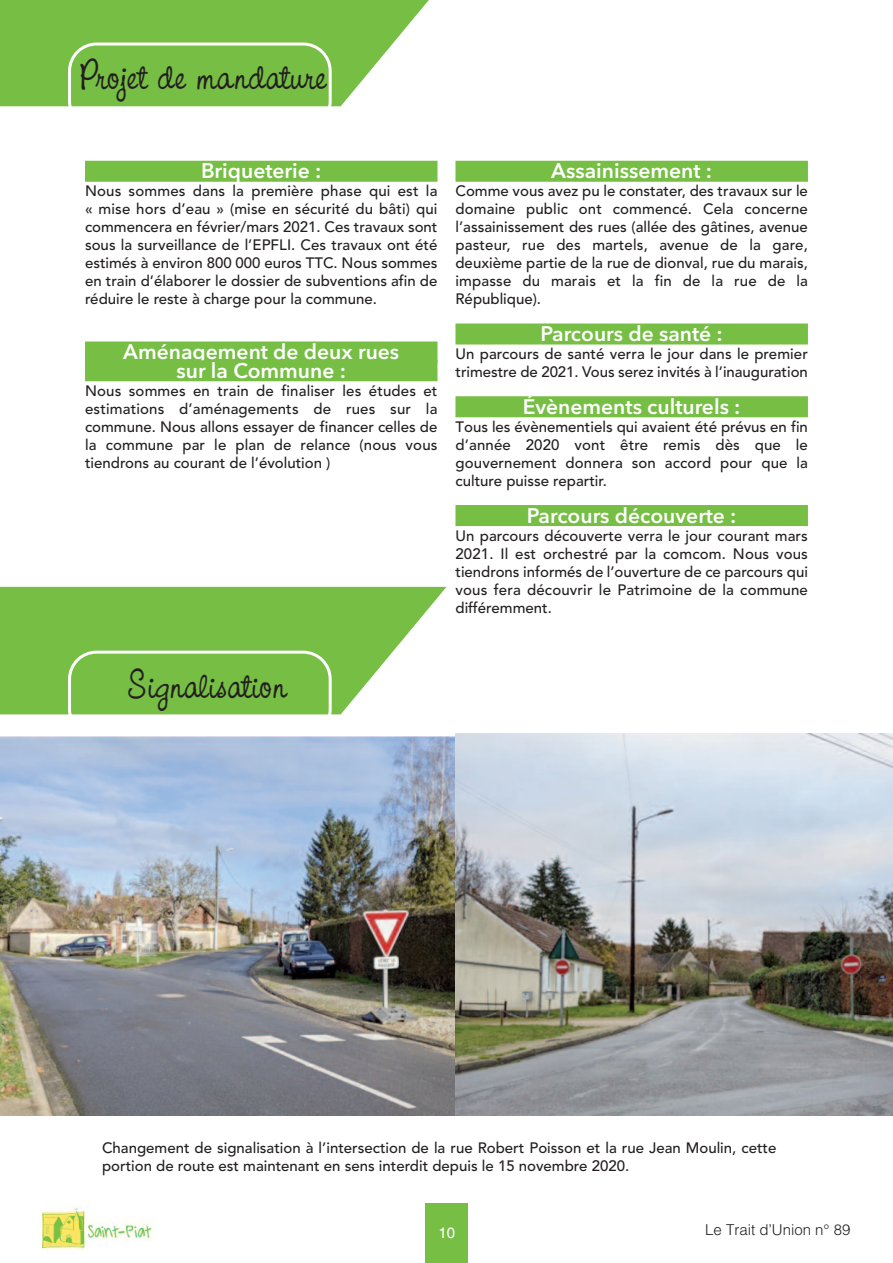
<style>
.page{position:relative;width:893px;height:1263px;background:#fff}
.page>*{position:absolute;margin:0;border:0;box-sizing:border-box;transform-origin:0 0}
.t1{font:42px "CAC Pinafore";color:#231f20}
.t2{font:600 21px/18.8px "Avenir Next";color:#fff;text-align:center}
.t3{font:500 15px/18px "Avenir";color:#231f20;text-align:justify}
.t4{font:300 15px "Helvetica";color:#231f20}
.t5{font:15px "Helvetica";color:#fff}
</style>
<div class="page">
<img style="left:43px;top:1207px;width:111px;height:43px">
<svg style="left:0;top:0;width:429px;height:106px;fill:#76be44"></svg>
<svg style="left:68px;top:43px;width:264px;height:64px;background:#7fc250"></svg>
<div style="left:425px;top:1203px;width:43px;height:60px;background:#76be44"></div>
<div style="left:85px;top:161px;width:352px;height:21px;background:#76be44"></div>
<div style="left:85px;top:341px;width:352px;height:21px;background:#76be44"></div>
<div style="left:85px;top:360px;width:352px;height:21px;background:#76be44"></div>
<div style="left:455px;top:161px;width:353px;height:21px;background:#76be44"></div>
<div style="left:455px;top:323px;width:353px;height:21px;background:#76be44"></div>
<div style="left:455px;top:396px;width:353px;height:21px;background:#76be44"></div>
<div style="left:455px;top:505px;width:353px;height:21px;background:#76be44"></div>
<svg style="left:0;top:587px;width:446px;height:127px;fill:#76be44"></svg>
<svg style="left:68px;top:651px;width:264px;height:64px;background:#7fc250"></svg>
<img style="left:0;top:737px;width:455px;height:378px">
<img style="left:455px;top:734px;width:438px;height:381px">
<h1 class="t1" style="left:79px;top:50px;width:249px">Projet de mandature</h1>
<h2 class="t2" style="left:201px;top:161px;width:122px">Briqueterie :</h2>
<p class="t3" style="left:85px;top:181px;width:354px">Nous sommes dans la première phase qui est la « mise hors d’eau » (mise en sécurité du bâti) qui commencera en février/mars 2021. Ces travaux sont sous la surveillance de l’EPFLI. Ces travaux ont été estimés à environ 800 000 euros TTC. Nous sommes en train d’élaborer le dossier de subventions afin de réduire le reste à charge pour la commune.</p>
<h2 class="t2" style="left:123px;top:342px;width:278px">Aménagement de deux rues sur la Commune :</h2>
<p class="t3" style="left:85px;top:381px;width:354px">Nous sommes en train de finaliser les études et estimations d’aménagements de rues sur la commune. Nous allons essayer de financer celles de la commune par le plan de relance (nous vous tiendrons au courant de l’évolution )</p>
<h2 class="t2" style="left:551px;top:161px;width:162px">Assainissement :</h2>
<p class="t3" style="left:455px;top:181px;width:354px">Comme vous avez pu le constater, des travaux sur le domaine public ont commencé. Cela concerne l’assainissement des rues (allée des gâtines, avenue pasteur, rue des martels, avenue de la gare, deuxième partie de la rue de dionval, rue du marais, impasse du marais et la fin de la rue de la République).</p>
<h2 class="t2" style="left:540px;top:324px;width:184px">Parcours de santé :</h2>
<p class="t3" style="left:455px;top:344px;width:354px">Un parcours de santé verra le jour dans le premier trimestre de 2021. Vous serez invités à l’inauguration</p>
<h2 class="t2" style="left:523px;top:397px;width:219px">Évènements culturels :</h2>
<p class="t3" style="left:455px;top:417px;width:354px">Tous les évènementiels qui avaient été prévus en fin d’année 2020 vont être remis dès que le gouvernement donnera son accord pour que la culture puisse repartir.</p>
<h2 class="t2" style="left:527px;top:505px;width:211px">Parcours découverte :</h2>
<p class="t3" style="left:455px;top:526px;width:354px">Un parcours découverte verra le jour courant mars 2021. Il est orchestré par la comcom. Nous vous tiendrons informés de l’ouverture de ce parcours qui vous fera découvrir le Patrimoine de la commune différemment.</p>
<h1 class="t1" style="left:127px;top:658px;width:161px">Signalisation</h1>
<p class="t3" style="left:102px;top:1138px;width:676px">Changement de signalisation à l’intersection de la rue Robert Poisson et la rue Jean Moulin, cette portion de route est maintenant en sens interdit depuis le 15 novembre 2020.</p>
<p class="t5" style="left:438px;top:1227px;width:18px">10</p>
<p class="t4" style="left:705px;top:1217px;width:147px">Le Trait d’Union n° 89</p>
</div>
